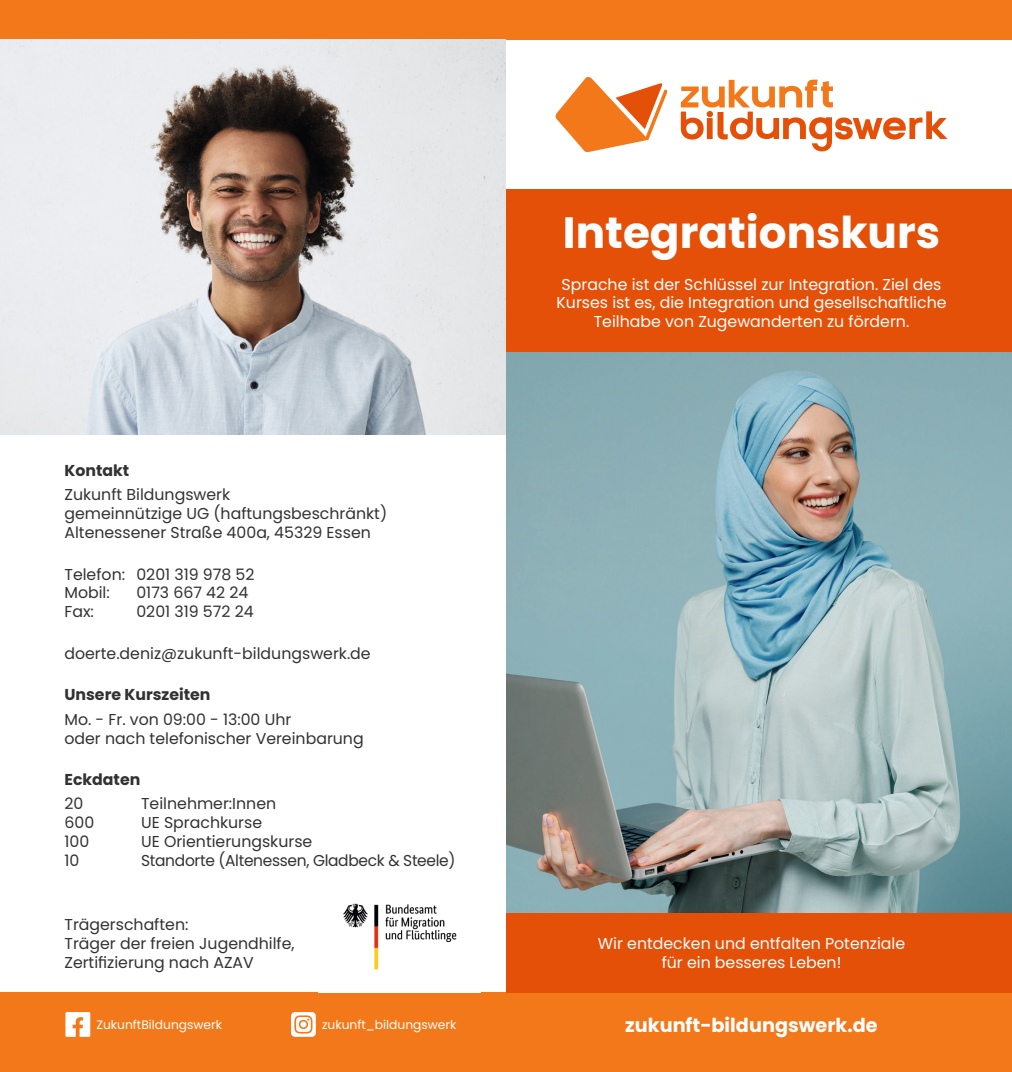
<style>
.page{position:relative;width:1012px;height:1072px;background:#fff}
.page>*{position:absolute;margin:0;border:0;box-sizing:border-box;transform-origin:0 0}
.t1{font:700 43.75px "Poppins";color:#fff}
.t2{font:700 19.25px "Poppins";color:#fff}
.t3{font:15.75px/18.9px "Poppins";color:#323232}
.t4{font:15.75px/18.9px "Poppins";color:#fff;text-align:center}
.t5{font:700 15.75px "Poppins";color:#323232}
.t6{font:12.25px "Poppins";color:#fff}
</style>
<div class="page">
<div style="left:0;top:0;width:1012px;height:40px;background:#f3781a"></div>
<div style="left:0;top:992px;width:1012px;height:79px;background:#f3781a"></div>
<div style="left:506px;top:189px;width:506px;height:245px;background:#e55009"></div>
<div style="left:506px;top:892px;width:506px;height:100px;background:#e55009"></div>
<img style="left:506px;top:352px;width:506px;height:560px">
<img style="left:0;top:40px;width:506px;height:394px">
<svg style="left:65px;top:1012px;width:25px;height:24px"></svg>
<svg style="left:291px;top:1012px;width:25px;height:24px"></svg>
<svg style="left:555px;top:77px;width:113px;height:75px"></svg>
<svg style="left:681px;top:80px;width:266px;height:71px"></svg>
<img style="left:343px;top:903px;width:114px;height:67px">
<img style="left:318px;top:992px;width:162px;height:1px">
<p class="t5" style="left:64px;top:461px;width:66px">Kontakt</p>
<p class="t3" style="left:64px;top:485px;width:324px">Zukunft Bildungswerk<br>gemeinnützige UG (haftungsbeschränkt)<br>Altenessener Straße 400a, 45329 Essen</p>
<p class="t3" style="left:64px;top:564px;width:62px">Telefon:<br>Mobil:<br>Fax:</p>
<p class="t3" style="left:64px;top:644px;width:308px">doerte.deniz@zukunft-bildungswerk.de</p>
<p class="t5" style="left:64px;top:685px;width:147px">Unsere Kurszeiten</p>
<p class="t3" style="left:64px;top:709px;width:301px">Mo. - Fr. von 09:00 - 13:00 Uhr<br>oder nach telefonischer Vereinbarung</p>
<p class="t3" style="left:136px;top:564px;width:120px">0201 319 978 52<br>0173 667 42 24<br>0201 319 572 24</p>
<p class="t5" style="left:64px;top:770px;width:77px">Eckdaten</p>
<p class="t3" style="left:64px;top:794px;width:31px">20<br>600<br>100<br>10</p>
<p class="t3" style="left:141px;top:794px;width:316px">Teilnehmer:Innen<br>UE Sprachkurse<br>UE Orientierungskurse<br>Standorte (Altenessen, Gladbeck &amp; Steele)</p>
<p class="t3" style="left:64px;top:915px;width:232px">Trägerschaften:<br>Träger der freien Jugendhilfe,<br>Zertifizierung nach AZAV</p>
<h1 class="t1" style="left:563px;top:207px;width:379px">Integrationskurs</h1>
<p class="t4" style="left:557px;top:275px;width:391px">Sprache ist der Schlüssel zur Integration. Ziel des<br>Kurses ist es, die Integration und gesellschaftliche<br>Teilhabe von Zugewanderten zu fördern.</p>
<p class="t4" style="left:598px;top:934px;width:309px">Wir entdecken und entfalten Potenziale für ein besseres Leben!</p>
<p class="t6" style="left:96px;top:1017px;width:127px">ZukunftBildungswerk</p>
<p class="t6" style="left:322px;top:1017px;width:136px">zukunft_bildungswerk</p>
<p class="t2" style="left:625px;top:1014px;width:254px">zukunft-bildungswerk.de</p>
</div>
